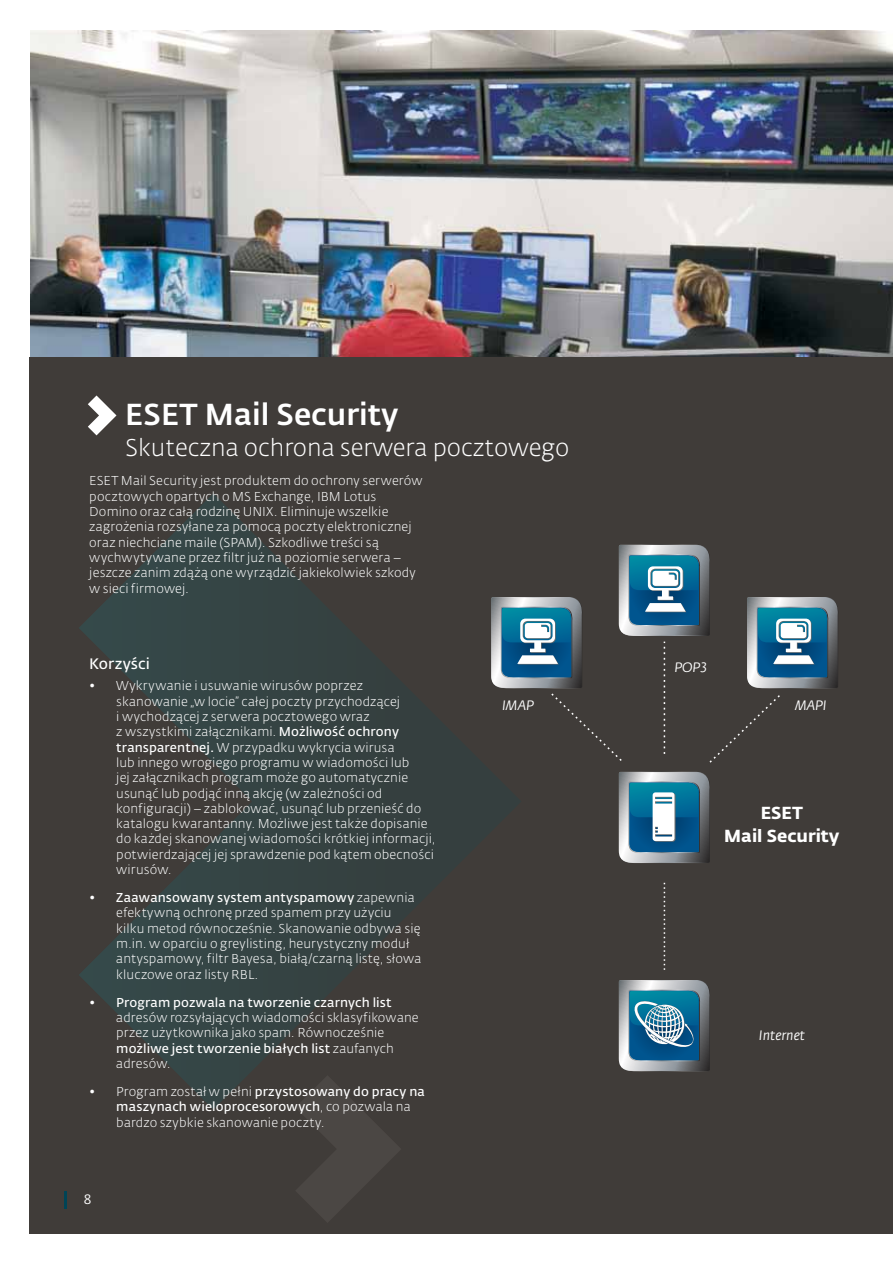
<style>
.page{position:relative;width:893px;height:1263px;background:#fff}
.page>*{position:absolute;margin:0;border:0;box-sizing:border-box;transform-origin:0 0}
.t1{font:500 30px "Fedra Sans Alt Pro";color:#fff}
.t2{font:300 24px "Fedra Sans Alt Pro";color:#fff}
.t3{font:700 17.25px/22.8px "Fedra Sans Alt Pro";color:#fff;text-align:center}
.t4{font:600 15px "Fedra Sans Alt Pro";letter-spacing:.005em;color:#fff}
.t5{font:italic 13.5px "Fedra Sans Alt Pro";color:#fff}
.t6{font:13.5px "Fedra Sans Alt Pro";color:#fff}
.t7{font:300 12.75px/15.3px "Fedra Sans Alt Pro";letter-spacing:.01em;color:#fff}
.t8{font:600 12.75px "Fedra Sans Alt Pro";letter-spacing:.01em;color:#fff}
.s1{font-weight:600}
.s2{font-size:13.8px}
</style>
<div class="page">
<img style="left:30px;top:31px;width:863px;height:326px">
<div style="left:30px;top:357px;width:863px;height:876px;background:#403c39"></div>
<svg style="left:79px;top:494px;width:442px;height:615px"></svg>
<svg style="left:295px;top:1075px;width:106px;height:147px"></svg>
<svg style="left:664px;top:882px;width:1px;height:88px"></svg>
<svg style="left:619px;top:772px;width:91px;height:91px"></svg>
<svg style="left:619px;top:980px;width:91px;height:91px"></svg>
<svg style="left:491px;top:545px;width:347px;height:219px"></svg>
<svg style="left:88px;top:395px;width:28px;height:40px"></svg>
<hr style="left:64px;top:1191px;width:3px;height:18px;background:#004456">
<h1 class="t1" style="left:125px;top:395px;width:275px">Eset Mail Security</h1>
<h2 class="t2" style="left:125px;top:433px;width:446px">Skuteczna ochrona serwera pocztowego</h2>
<p class="t7" style="left:89px;top:473px;width:335px">ESET Mail Security jest produktem do ochrony serwerów pocztowych opartych o MS Exchange, IBM Lotus Domino oraz całą rodzinę UNIX. Eliminuje wszelkie zagrożenia rozsyłane za pomocą poczty elektronicznej oraz niechciane maile (SPAM). Szkodliwe treści są wychwytywane przez filtr już na poziomie serwera – jeszcze zanim zdążą one wyrządzić jakiekolwiek szkody w sieci firmowej.</p>
<p class="t4" style="left:89px;top:654px;width:62px">Korzyści</p>
<p class="t7" style="left:116px;top:678px;width:321px;text-indent:-27px">• Wykrywanie i usuwanie wirusów poprzez skanowanie „w locie” całej poczty przychodzącej<br>i wychodzącej z serwera pocztowego wraz<br>z wszystkimi załącznikami. <span class="s1">Możliwość ochrony transparentnej.</span> W przypadku wykrycia wirusa<br>lub innego wrogiego programu w wiadomości lub<br>jej załącznikach program może go automatycznie usunąć lub podjąć inną akcję (w zależności od konfiguracji) – zablokować, usunąć lub przenieść do katalogu kwarantanny. Możliwe jest także dopisanie do każdej skanowanej wiadomości krótkiej informacji, potwierdzającej jej sprawdzenie pod kątem obecności wirusów.</p>
<p class="t7" style="left:116px;top:890px;width:307px;text-indent:-27px"><span class="s1">• Zaawansowany system antyspamowy</span> zapewnia efektywną ochronę przed spamem przy użyciu kilku metod równocześnie. Skanowanie odbywa się m.in. w oparciu o greylisting, heurystyczny moduł antyspamowy, filtr Bayesa, białą/czarną listę, słowa kluczowe oraz listy RBL.</p>
<p class="t8" style="left:89px;top:994px;width:304px">• Program pozwala na tworzenie czarnych list</p>
<p class="t7" style="left:116px;top:1010px;width:304px">adresów rozsyłających wiadomości sklasyfikowane przez użytkownika jako spam. Równocześnie <span class="s1">możliwe jest tworzenie białych list</span> zaufanych adresów.</p>
<p class="t7" style="left:116px;top:1084px;width:310px;text-indent:-27px">• Program został w pełni <span class="s1">przystosowany do pracy na maszynach wieloprocesorowych</span>, co pozwala na bardzo szybkie skanowanie poczty.</p>
<p class="t6" style="left:84px;top:1191px;width:9px">8</p>
<p class="t5" style="left:674px;top:659px;width:34px">POP<span class="s2">3</span></p>
<p class="t5" style="left:502px;top:697px;width:33px">IMAP</p>
<p class="t5" style="left:795px;top:697px;width:33px">MAPI</p>
<h3 class="t3" style="left:724px;top:802px;width:117px">ESET<br>Mail Security</h3>
<p class="t5" style="left:759px;top:1026px;width:47px">Internet</p>
</div>
